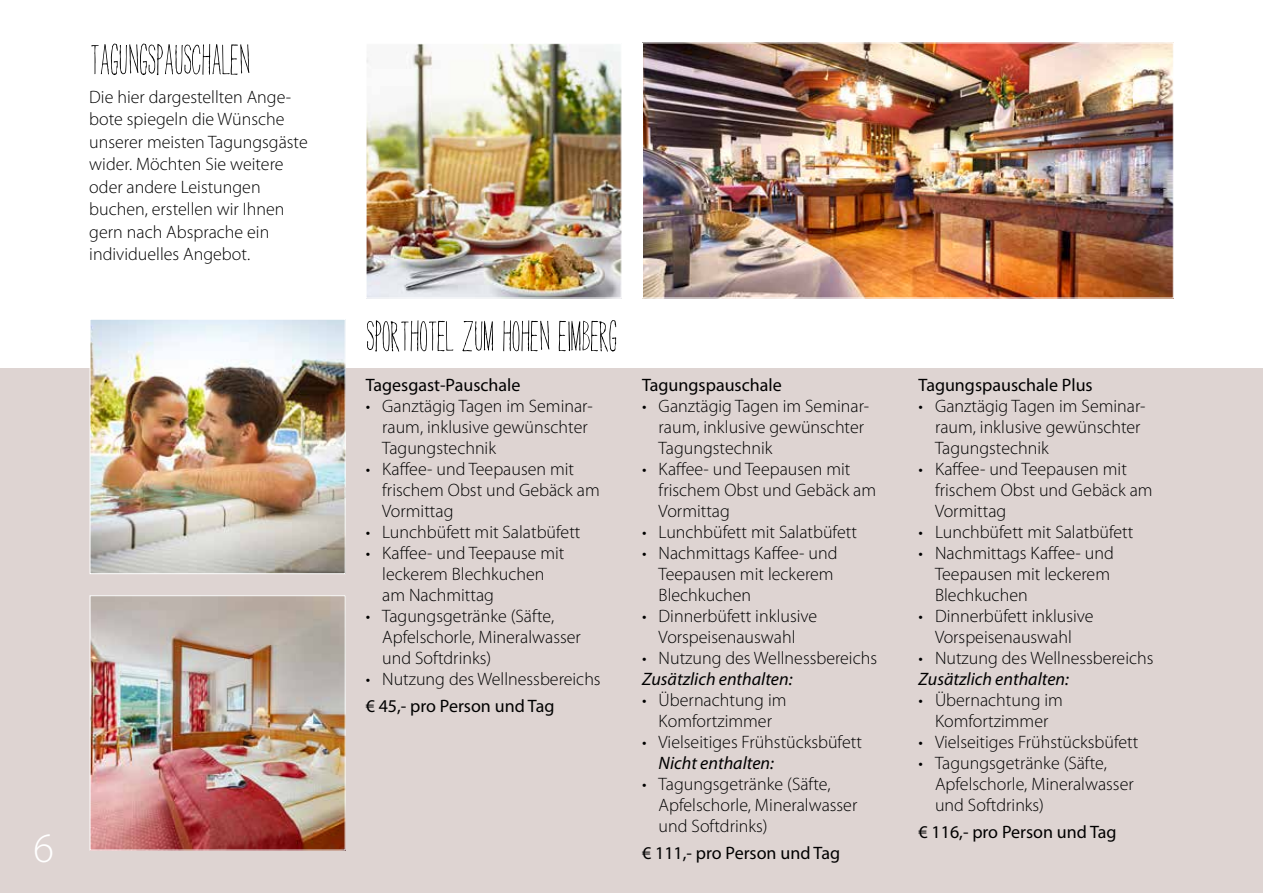
<style>
.page{position:relative;width:1263px;height:893px;background:#fff}
.page>*{position:absolute;margin:0;border:0;box-sizing:border-box;transform-origin:0 0}
.t1{font:72px "Men In Black Credits";color:#000}
.t2{font:300 42px "Myriad Pro";color:#fff}
.t3{font:300 18px/21px "Myriad Pro";color:#000}
.t4{font:18px "Myriad Pro";color:#000}
.t5{font:italic 18px "Myriad Pro";color:#000}
</style>
<div class="page">
<div style="left:0;top:368px;width:1263px;height:525px;background:#ded4d2"></div>
<img style="left:92px;top:597px;width:252px;height:251px">
<div style="left:90px;top:595px;width:256px;height:255px;border:1px solid #fff"></div>
<img style="left:368px;top:45px;width:252px;height:251px">
<div style="left:366px;top:43px;width:256px;height:255px;border:1px solid #fff"></div>
<img style="left:92px;top:321px;width:252px;height:251px">
<div style="left:90px;top:319px;width:256px;height:255px;border:1px solid #fff"></div>
<img style="left:644px;top:45px;width:528px;height:251px">
<div style="left:642px;top:43px;width:532px;height:255px;border:1px solid #fff"></div>
<h1 class="t1" style="left:90px;top:8px;width:162px">TAGUNGSPAUSCHALEN</h1>
<p class="t3" style="left:89px;top:85px;width:220px;line-height:22.5px">Die hier dargestellten Ange&shy;bote spiegeln die Wünsche unserer meisten Tagungsgäste wider. Möchten Sie weitere oder andere Leistungen buchen, erstellen wir Ihnen gern nach Absprache ein individuelles Angebot.</p>
<h2 class="t2" style="left:33px;top:822px;width:22px">6</h2>
<h1 class="t1" style="left:366px;top:284px;width:252px">SPORTHOTEL ZUM HOHEN EIMBERG</h1>
<p class="t4" style="left:366px;top:374px;width:156px">Tagesgast-Pauschale</p>
<p class="t3" style="left:382px;top:395px;width:212px;text-indent:-17px">• Ganztägig Tagen im Seminar&shy;raum, inklusive gewünschter<br>Tagungstechnik</p>
<p class="t3" style="left:382px;top:458px;width:219px;text-indent:-17px">• Kaffee- und Teepausen mit frischem Obst und Gebäck am<br>Vormittag</p>
<p class="t3" style="left:366px;top:521px;width:216px">• Lunchbüfett mit Salatbüfett</p>
<p class="t3" style="left:382px;top:542px;width:184px;text-indent:-17px">• Kaffee- und Teepause mit leckerem Blechkuchen am Nachmittag</p>
<p class="t3" style="left:382px;top:605px;width:200px;text-indent:-17px">• Tagungsgetränke (Säfte,<br>Apfelschorle, Mineralwasser und Softdrinks)</p>
<p class="t3" style="left:366px;top:668px;width:236px">• Nutzung des Wellnessbereichs</p>
<p class="t4" style="left:366px;top:695px;width:190px">€ 45,- pro Person und Tag</p>
<p class="t4" style="left:642px;top:373px;width:141px">Tagungspauschale</p>
<p class="t3" style="left:659px;top:395px;width:212px;text-indent:-17px">• Ganztägig Tagen im Seminar&shy;raum, inklusive gewünschter<br>Tagungstechnik</p>
<p class="t3" style="left:659px;top:458px;width:219px;text-indent:-17px">• Kaffee- und Teepausen mit frischem Obst und Gebäck am<br>Vormittag</p>
<p class="t3" style="left:642px;top:521px;width:216px">• Lunchbüfett mit Salatbüfett</p>
<p class="t3" style="left:659px;top:542px;width:180px;text-indent:-17px">• Nachmittags Kaffee- und<br>Teepausen mit leckerem<br>Blechkuchen</p>
<p class="t3" style="left:642px;top:605px;width:177px;text-align:center">• Dinnerbüfett inklusive<br>Vorspeisenauswahl</p>
<p class="t3" style="left:642px;top:647px;width:236px">• Nutzung des Wellnessbereichs</p>
<p class="t5" style="left:642px;top:667px;width:152px">Zusätzlich enthalten:</p>
<p class="t3" style="left:642px;top:689px;width:146px;text-align:center">• Übernachtung im<br>Komfortzimmer</p>
<p class="t3" style="left:642px;top:731px;width:221px">• Vielseitiges Frühstücksbüfett</p>
<p class="t5" style="left:659px;top:751px;width:117px">Nicht enthalten:</p>
<p class="t3" style="left:659px;top:773px;width:200px;text-indent:-17px">• Tagungsgetränke (Säfte,<br>Apfelschorle, Mineralwasser und Softdrinks)</p>
<p class="t4" style="left:642px;top:842px;width:199px">€ 111,- pro Person und Tag</p>
<p class="t4" style="left:918px;top:374px;width:176px">Tagungspauschale Plus</p>
<p class="t3" style="left:935px;top:395px;width:212px;text-indent:-17px">• Ganztägig Tagen im Seminar&shy;raum, inklusive gewünschter<br>Tagungstechnik</p>
<p class="t3" style="left:935px;top:458px;width:219px;text-indent:-17px">• Kaffee- und Teepausen mit frischem Obst und Gebäck am<br>Vormittag</p>
<p class="t3" style="left:918px;top:521px;width:216px">• Lunchbüfett mit Salatbüfett</p>
<p class="t3" style="left:935px;top:542px;width:180px;text-indent:-17px">• Nachmittags Kaffee- und<br>Teepausen mit leckerem<br>Blechkuchen</p>
<p class="t3" style="left:918px;top:605px;width:177px;text-align:center">• Dinnerbüfett inklusive<br>Vorspeisenauswahl</p>
<p class="t3" style="left:918px;top:647px;width:236px">• Nutzung des Wellnessbereichs</p>
<p class="t5" style="left:918px;top:668px;width:152px">Zusätzlich enthalten:</p>
<p class="t3" style="left:918px;top:689px;width:146px;text-align:center">• Übernachtung im<br>Komfortzimmer</p>
<p class="t3" style="left:918px;top:731px;width:221px">• Vielseitiges Frühstücksbüfett</p>
<p class="t3" style="left:935px;top:752px;width:200px;text-indent:-17px">• Tagungsgetränke (Säfte,<br>Apfelschorle, Mineralwasser und Softdrinks)</p>
<p class="t4" style="left:918px;top:821px;width:199px">€ 116,- pro Person und Tag</p>
</div>
